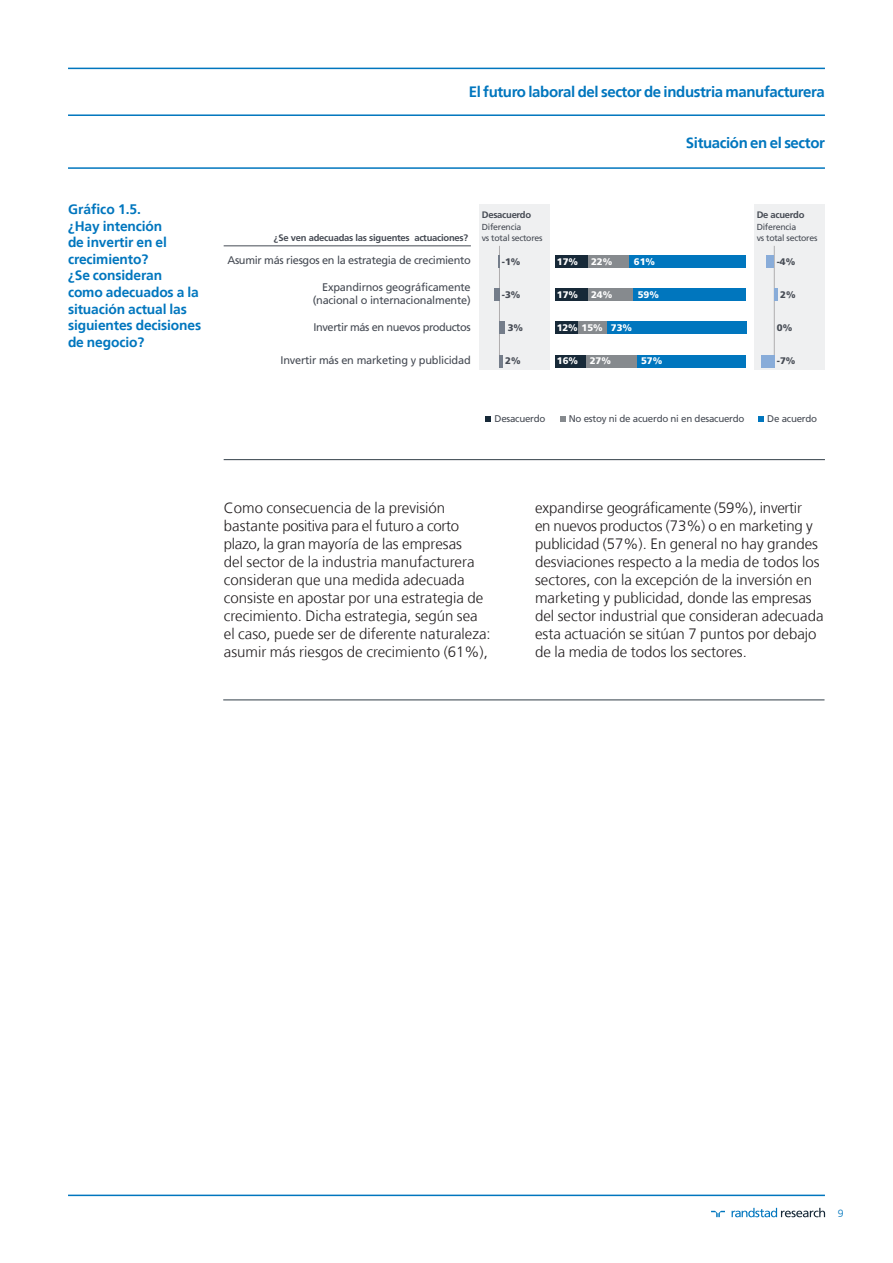
<style>
.page{position:relative;width:893px;height:1263px;background:#fff}
.page>*{position:absolute;margin:0;border:0;box-sizing:border-box;transform-origin:0 0}
.TEXTO_CORRIDO{font:300 15px/18px "Frutiger";color:#231f20}
.t1{font:700 15px "Frutiger";letter-spacing:-.025em;color:#0076be}
.Texto_corrido{font:700 13.8px/16.5px "Frutiger";letter-spacing:-.01em;color:#0076be}
.t2{font:11.1px/13.4px "Frutiger";letter-spacing:-.02em;color:#464b54;text-align:right}
.t3{font:300 10.5px "Frutiger";color:#0076be}
.t4{font:9.75px "Frutiger";letter-spacing:-.025em;color:#464b54}
.t5{font:900 9.6px "Frutiger";color:#fff}
.t6{font:900 9.6px "Frutiger";color:#464b54}
.t7{font:700 9.45px "Frutiger";letter-spacing:-.025em;color:#464b54}
.t8{font:8.7px/11.4px "Frutiger";letter-spacing:-.03em;color:#464b54}
</style>
<div class="page">
<hr style="left:68px;top:1194px;width:757px;height:2px;background:#0076be">
<svg style="left:711px;top:1208px;width:114px;height:9px"></svg>
<hr style="left:68px;top:68px;width:757px;height:1px;background:#0076be">
<hr style="left:68px;top:114px;width:757px;height:2px;background:#0076be">
<hr style="left:68px;top:167px;width:757px;height:2px;background:#0076be">
<div style="left:479px;top:204px;width:71px;height:166px;background:#eff0f1"></div>
<div style="left:754px;top:204px;width:71px;height:166px;background:#eff0f1"></div>
<hr style="left:499px;top:246px;width:1px;height:121px;background:#b0aeaf">
<hr style="left:774px;top:246px;width:1px;height:121px;background:#b0aeaf">
<svg style="left:498px;top:255px;width:1px;height:13px"></svg>
<div style="left:494px;top:289px;width:5px;height:12px;background:#747d8a"></div>
<div style="left:499px;top:322px;width:6px;height:12px;background:#747d8a"></div>
<div style="left:555px;top:255px;width:33px;height:13px;background:#172938"></div>
<div style="left:588px;top:255px;width:42px;height:13px;background:#868a8e"></div>
<div style="left:630px;top:255px;width:116px;height:13px;background:#0076be"></div>
<div style="left:555px;top:289px;width:33px;height:12px;background:#172938"></div>
<div style="left:588px;top:289px;width:46px;height:12px;background:#868a8e"></div>
<div style="left:634px;top:289px;width:112px;height:12px;background:#0076be"></div>
<div style="left:555px;top:322px;width:23px;height:12px;background:#172938"></div>
<div style="left:578px;top:322px;width:29px;height:12px;background:#868a8e"></div>
<div style="left:607px;top:322px;width:139px;height:12px;background:#0076be"></div>
<hr style="left:499px;top:355px;width:4px;height:12px;background:#747d8a">
<div style="left:555px;top:355px;width:31px;height:12px;background:#172938"></div>
<div style="left:586px;top:355px;width:51px;height:12px;background:#868a8e"></div>
<div style="left:637px;top:355px;width:109px;height:12px;background:#0076be"></div>
<hr style="left:224px;top:246px;width:247px;height:1px;background:#464b54">
<div style="left:767px;top:255px;width:7px;height:13px;background:#88acd9"></div>
<hr style="left:774px;top:289px;width:4px;height:12px;background:#88acd9">
<div style="left:761px;top:355px;width:13px;height:12px;background:#88acd9"></div>
<svg style="left:486px;top:416px;width:5px;height:5px"></svg>
<svg style="left:758px;top:416px;width:6px;height:5px"></svg>
<svg style="left:560px;top:416px;width:6px;height:5px"></svg>
<hr style="left:224px;top:459px;width:601px;height:1px;background:#313e48">
<hr style="left:223px;top:699px;width:601px;height:1px;background:#313e48">
<p class="Texto_corrido" style="left:68px;top:202px;width:75px">Gráfico 1.5.</p>
<p class="Texto_corrido" style="left:68px;top:219px;width:100px">¿Hay intención de invertir en el crecimiento?</p>
<p class="Texto_corrido" style="left:68px;top:268px;width:135px">¿Se consideran<br>como adecuados a la situación actual las siguientes decisiones de negocio?</p>
<p class="t1" style="left:469px;top:85px;width:358px">El futuro laboral del sector de industria manufacturera</p>
<p class="t1" style="left:686px;top:136px;width:141px">Situación en el sector</p>
<p class="t7" style="left:274px;top:232px;width:196px">¿Se ven adecuadas las siguentes actuaciones?</p>
<p class="t2" style="left:227px;top:253px;width:245px">Asumir más riesgos en la estrategia de crecimiento</p>
<p class="t2" style="left:313px;top:280px;width:159px">Expandirnos geográficamente (nacional o internacionalmente)</p>
<p class="t2" style="left:314px;top:320px;width:159px">Invertir más en nuevos productos</p>
<p class="t2" style="left:281px;top:354px;width:192px">Invertir más en marketing y publicidad</p>
<p class="t7" style="left:482px;top:209px;width:51px">Desacuerdo</p>
<p class="t8" style="left:482px;top:221px;width:62px">Diferencia<br>vs total sectores</p>
<p class="t6" style="left:502px;top:256px;width:20px">-1%</p>
<p class="t6" style="left:502px;top:289px;width:20px">-3%</p>
<p class="t6" style="left:508px;top:322px;width:17px">3%</p>
<p class="t5" style="left:557px;top:256px;width:23px">17%</p>
<p class="t5" style="left:591px;top:256px;width:23px">22%</p>
<p class="t5" style="left:634px;top:256px;width:23px">61%</p>
<p class="t5" style="left:557px;top:289px;width:23px">17%</p>
<p class="t5" style="left:591px;top:289px;width:23px">24%</p>
<p class="t5" style="left:638px;top:289px;width:23px">59%</p>
<p class="t5" style="left:557px;top:322px;width:77px">12% 15% 73%</p>
<p class="t6" style="left:505px;top:355px;width:17px">2%</p>
<p class="t5" style="left:557px;top:355px;width:56px">16% 27%</p>
<p class="t5" style="left:641px;top:355px;width:23px">57%</p>
<p class="t7" style="left:757px;top:209px;width:49px">De acuerdo</p>
<p class="t8" style="left:757px;top:221px;width:62px">Diferencia<br>vs total sectores</p>
<p class="t6" style="left:777px;top:256px;width:20px">-4%</p>
<p class="t6" style="left:780px;top:289px;width:17px">2%</p>
<p class="t6" style="left:777px;top:322px;width:17px">0%</p>
<p class="t6" style="left:777px;top:355px;width:20px">-7%</p>
<p class="t4" style="left:494px;top:412px;width:52px">Desacuerdo</p>
<p class="t4" style="left:569px;top:412px;width:177px">No estoy ni de acuerdo ni en desacuerdo</p>
<p class="t4" style="left:767px;top:412px;width:51px">De acuerdo</p>
<p class="TEXTO_CORRIDO" style="left:224px;top:500px;width:268px">Como consecuencia de la previsión bastante positiva para el futuro a corto plazo, la gran mayoría de las empresas<br>del sector de la industria manufacturera consideran que una medida adecuada consiste en apostar por una estrategia de crecimiento. Dicha estrategia, según sea el caso, puede ser de diferente naturaleza: asumir más riesgos de crecimiento (61%),</p>
<p class="TEXTO_CORRIDO" style="left:535px;top:500px;width:290px">expandirse geográficamente (59%), invertir<br>en nuevos productos (73%) o en marketing y publicidad (57%). En general no hay grandes desviaciones respecto a la media de todos los sectores, con la excepción de la inversión en marketing y publicidad, donde las empresas del sector industrial que consideran adecuada esta actuación se sitúan 7 puntos por debajo de la media de todos los sectores.</p>
<p class="t3" style="left:838px;top:1209px;width:7px">9</p>
</div>
